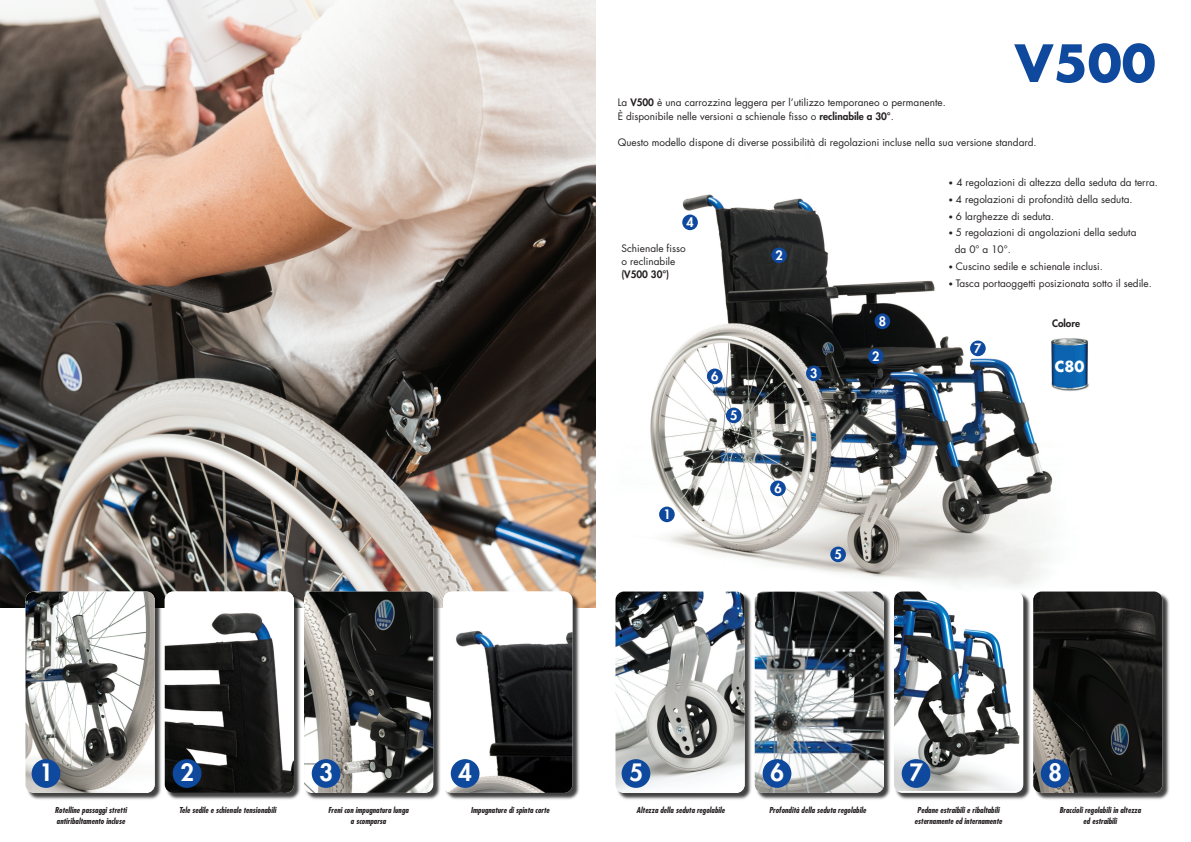
<style>
.page{position:relative;width:1191px;height:842px;background:#fff}
.page>*{position:absolute;margin:0;border:0;box-sizing:border-box;transform-origin:0 0}
.t1{font:700 50px "Futura";color:#0f499d}
.t2{font:800 23.3px "Futura";color:#fff}
.t3{font:700 14.9px "Futura";color:#fff}
.t4{font:800 12.7px "Futura";color:#fff}
.t5{font:10px/13.3px "Futura";color:#231f20}
.t6{font:800 10px "Futura";color:#231f20}
.t7{font:italic 700 condensed 8px/10.1px "Futura";color:#231f20;text-align:center}
.s1{font-weight:800}
.s2{font-size:8px}
</style>
<div class="page">
<img style="left:595px;top:110px;width:458px;height:498px">
<img style="left:0;top:0;width:595px;height:608px">
<img style="left:24px;top:591px;width:558px;height:209px">
<img style="left:26px;top:591px;width:129px;height:202px;border-radius:9px">
<img style="left:165px;top:591px;width:129px;height:202px;border-radius:9px">
<img style="left:304px;top:591px;width:129px;height:202px;border-radius:9px">
<img style="left:443px;top:591px;width:129px;height:202px;border-radius:9px">
<div style="left:32px;top:759px;width:28px;height:29px;background:#0f499d;border-radius:50%"></div>
<div style="left:173px;top:759px;width:28px;height:29px;background:#0f499d;border-radius:50%"></div>
<div style="left:312px;top:759px;width:28px;height:29px;background:#0f499d;border-radius:50%"></div>
<div style="left:451px;top:759px;width:28px;height:29px;background:#0f499d;border-radius:50%"></div>
<img style="left:614px;top:591px;width:556px;height:209px">
<img style="left:615px;top:591px;width:129px;height:202px;border-radius:9px">
<img style="left:754px;top:591px;width:130px;height:202px;border-radius:9px">
<img style="left:894px;top:591px;width:129px;height:200px">
<img style="left:1033px;top:591px;width:129px;height:202px;border-radius:9px">
<div style="left:621px;top:759px;width:29px;height:29px;background:#0f499d;border-radius:50%"></div>
<div style="left:762px;top:759px;width:29px;height:29px;background:#0f499d;border-radius:50%"></div>
<div style="left:901px;top:759px;width:29px;height:29px;background:#0f499d;border-radius:50%"></div>
<div style="left:1040px;top:759px;width:29px;height:29px;background:#0f499d;border-radius:50%"></div>
<div style="left:874px;top:313px;width:16px;height:16px;background:#0f499d;border-radius:50%"></div>
<div style="left:868px;top:349px;width:15px;height:15px;background:#0f499d;border-radius:50%"></div>
<div style="left:806px;top:366px;width:15px;height:15px;background:#0f499d;border-radius:50%"></div>
<div style="left:970px;top:341px;width:15px;height:15px;background:#0f499d;border-radius:50%"></div>
<div style="left:771px;top:248px;width:16px;height:15px;background:#0f499d;border-radius:50%"></div>
<div style="left:682px;top:215px;width:16px;height:15px;background:#0f499d;border-radius:50%"></div>
<div style="left:830px;top:547px;width:16px;height:15px;background:#0f499d;border-radius:50%"></div>
<div style="left:659px;top:507px;width:15px;height:15px;background:#0f499d;border-radius:50%"></div>
<div style="left:770px;top:481px;width:15px;height:15px;background:#0f499d;border-radius:50%"></div>
<div style="left:707px;top:369px;width:15px;height:15px;background:#0f499d;border-radius:50%"></div>
<div style="left:726px;top:408px;width:15px;height:15px;background:#0f499d;border-radius:50%"></div>
<div style="left:1049px;top:337px;width:42px;height:57px;background:#fff"></div>
<img style="left:1051px;top:338px;width:38px;height:53px">
<h1 class="t1" style="left:1014px;top:27px;width:143px">V500</h1>
<p class="t5" style="left:618px;top:97px;width:329px">La <span class="s1">V500</span> è una carrozzina leggera per l’utilizzo temporaneo o permanente.<br>È disponibile nelle versioni a schienale fisso o <span class="s1">reclinabile a 30°</span>.</p>
<p class="t5" style="left:618px;top:136px;width:420px">Questo modello dispone di diverse possibilità di regolazioni incluse nella sua versione standard.</p>
<p class="t4" style="left:686px;top:216px;width:9px">4</p>
<p class="t5" style="left:621px;top:242px;width:65px">Schienale fisso o reclinabile</p>
<p class="t6" style="left:621px;top:270px;width:49px">(V500 30°)</p>
<p class="t4" style="left:663px;top:508px;width:9px">1</p>
<p class="t4" style="left:711px;top:370px;width:9px">6</p>
<p class="t4" style="left:730px;top:409px;width:9px">5</p>
<p class="t4" style="left:775px;top:249px;width:9px">2</p>
<p class="t4" style="left:810px;top:367px;width:9px">3</p>
<p class="t4" style="left:878px;top:315px;width:9px">8</p>
<p class="t4" style="left:872px;top:350px;width:9px">2</p>
<p class="t4" style="left:774px;top:482px;width:9px">6</p>
<p class="t4" style="left:834px;top:548px;width:9px">5</p>
<p class="t5" style="left:948px;top:176px;width:211px"><span class="s2">•</span> 4 regolazioni di altezza della seduta da terra.</p>
<p class="t5" style="left:948px;top:193px;width:186px"><span class="s2">•</span> 4 regolazioni di profondità della seduta.</p>
<p class="t5" style="left:948px;top:210px;width:107px"><span class="s2">•</span> 6 larghezze di seduta.</p>
<p class="t5" style="left:954px;top:225px;width:183px;line-height:16.8px;text-indent:-6px"><span class="s2">•</span> 5 regolazioni di angolazioni della seduta da 0° a 10°.</p>
<p class="t5" style="left:948px;top:260px;width:156px"><span class="s2">•</span> Cuscino sedile e schienale inclusi.</p>
<p class="t5" style="left:948px;top:277px;width:205px"><span class="s2">•</span> Tasca portaoggetti posizionata sotto il sedile.</p>
<p class="t4" style="left:974px;top:342px;width:9px">7</p>
<p class="t6" style="left:1052px;top:319px;width:30px">Colore</p>
<h3 class="t3" style="left:1054px;top:356px;width:31px">C80</h3>
<h2 class="t2" style="left:39px;top:762px;width:15px">1</h2>
<h2 class="t2" style="left:180px;top:762px;width:15px">2</h2>
<h2 class="t2" style="left:319px;top:762px;width:15px">3</h2>
<h2 class="t2" style="left:458px;top:762px;width:15px">4</h2>
<p class="t7" style="left:55px;top:806px;width:74px;text-align:left">Rotelline passaggi stretti antiribaltamento incluse</p>
<p class="t7" style="left:179px;top:806px;width:99px">Tele sedile e schienale tensionabili</p>
<p class="t7" style="left:328px;top:806px;width:82px">Freni con impugnatura lunga a scomparsa</p>
<p class="t7" style="left:471px;top:806px;width:80px">Impugnature di spinta corte</p>
<h2 class="t2" style="left:629px;top:762px;width:15px">5</h2>
<h2 class="t2" style="left:770px;top:762px;width:15px">6</h2>
<h2 class="t2" style="left:909px;top:762px;width:15px">7</h2>
<h2 class="t2" style="left:1048px;top:762px;width:15px">8</h2>
<p class="t7" style="left:636px;top:806px;width:90px">Altezza della seduta regolabile</p>
<p class="t7" style="left:769px;top:806px;width:98px">Profondità della seduta regolabile</p>
<p class="t7" style="left:914px;top:806px;width:89px">Pedane estraibili e ribaltabili esternamente ed internamente</p>
<p class="t7" style="left:1059px;top:806px;width:83px">Braccioli regolabili in altezza ed estraibili</p>
</div>
